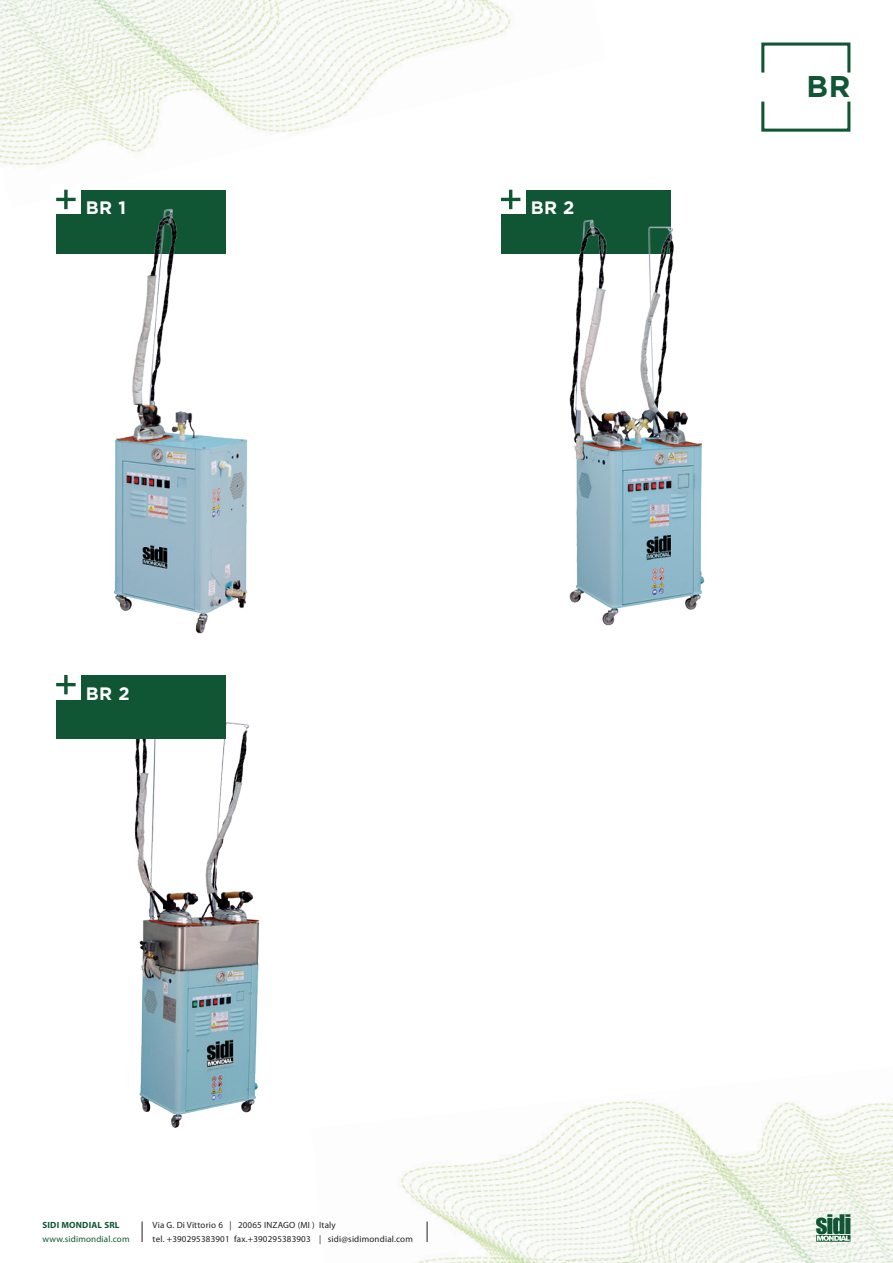
<style>
.page{position:relative;width:893px;height:1263px;background:#fff}
.page>*{position:absolute;margin:0;border:0;box-sizing:border-box;transform-origin:0 0}
.t1{font:700 30px "Gotham";color:#115634}
.descrizioni{font:700 18px "Gotham";color:#fff}
.t2{font:9px/13.5px "Myriad Pro";letter-spacing:.02em;color:#231f20}
.t3{font:9px "Myriad Pro";letter-spacing:.02em;color:#115634}
.t4{font:700 9px "Myriad Pro";letter-spacing:.02em;color:#115634}
</style>
<div class="page">
<img style="left:401px;top:1101px;width:492px;height:162px">
<img style="left:0;top:0;width:511px;height:195px">
<svg style="left:142px;top:1221px;width:1px;height:21px"></svg>
<svg style="left:427px;top:1221px;width:1px;height:21px"></svg>
<svg style="left:816px;top:1214px;width:34px;height:28px"></svg>
<img style="left:134px;top:707px;width:126px;height:421px">
<div style="left:761px;top:43px;width:89px;height:31px;border:3px solid #115634"></div>
<div style="left:761px;top:100px;width:89px;height:32px;border:3px solid #115634"></div>
<div style="left:56px;top:190px;width:169px;height:63px;background:#115634"></div>
<div style="left:51px;top:185px;width:30px;height:29px;background:#fff"></div>
<svg style="left:56px;top:190px;width:20px;height:19px"></svg>
<div style="left:56px;top:675px;width:169px;height:64px;background:#115634"></div>
<div style="left:51px;top:670px;width:30px;height:29px;background:#fff"></div>
<svg style="left:56px;top:675px;width:20px;height:19px"></svg>
<div style="left:496px;top:185px;width:30px;height:29px;background:#fff"></div>
<img style="left:105px;top:195px;width:143px;height:439px">
<img style="left:501px;top:190px;width:204px;height:436px">
<p class="descrizioni" style="left:86px;top:198px;width:42px">BR 1</p>
<p class="descrizioni" style="left:531px;top:198px;width:45px">BR 2</p>
<p class="descrizioni" style="left:86px;top:683px;width:45px">BR 2</p>
<p class="t4" style="left:43px;top:1220px;width:78px">SIDI MONDIAL SRL</p>
<p class="t3" style="left:43px;top:1234px;width:88px">www.sidimondial.com</p>
<p class="t2" style="left:153px;top:1218px;width:262px">Via G. Di Vittorio 6 | 20065 INZAGO (MI ) Italy<br>tel. +390295383901 fax.+390295383903 | sidi@sidimondial.com</p>
<p class="t1" style="left:806px;top:69px;width:45px">BR</p>
</div>
